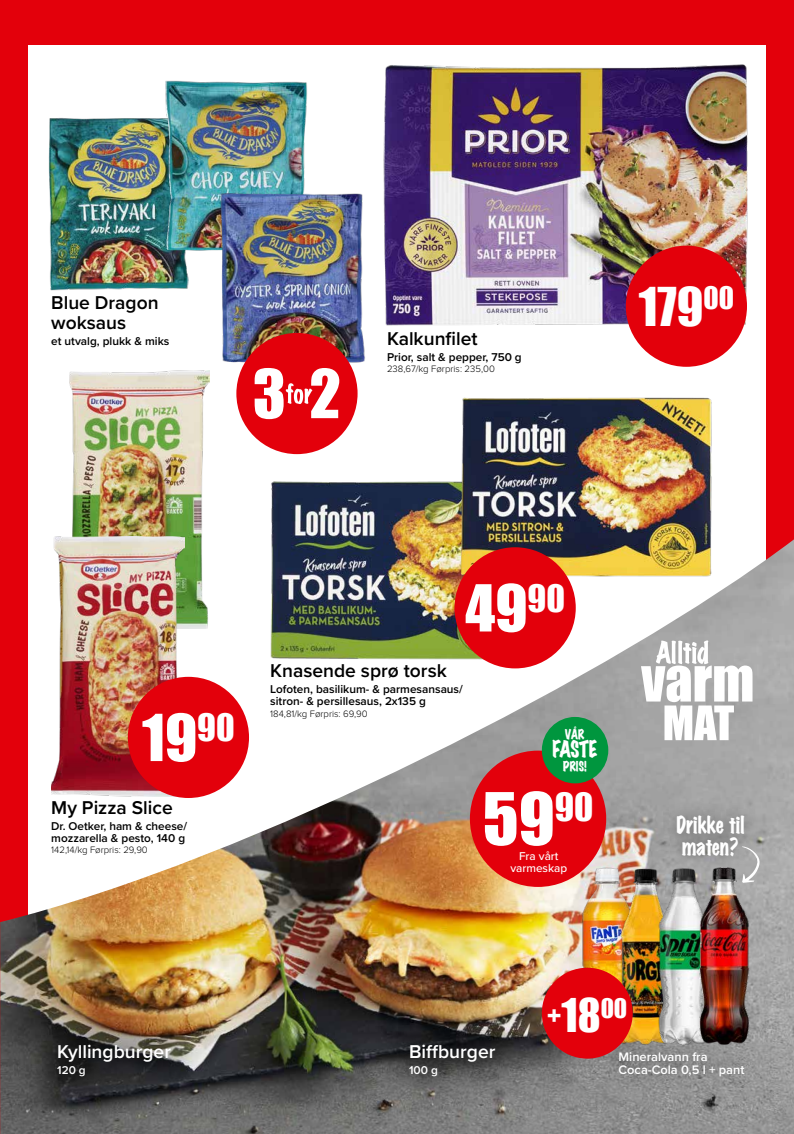
<style>
.page{position:relative;width:794px;height:1134px;background:#e3000b}
.page>*{position:absolute;margin:0;border:0;box-sizing:border-box;transform-origin:0 0}
.t1{font:66.8px "Impact";color:#fff}
.t2{font:59.8px "Impact";color:#fff}
.t3{font:49.2px "Impact";color:#fff}
.t4{font:42.7px "Impact";color:#fff}
.t5{font:35.8px "Impact";color:#fff}
.t6{font:700 21.4px "Wichita";color:#fff}
.t7{font:700 20.7px "Wichita";letter-spacing:-.025em;color:#fff}
.t8{font:600 19.2px/19.2px "Proxima Nova";color:#000}
.t9{font:600 19.2px "Proxima Nova";color:#fff}
.t10{font:600 12.8px/12.8px "Proxima Nova";color:#fff}
.t11{font:700 12.4px "Wichita";letter-spacing:.005em;color:#fff}
.t12{font:600 11.8px/11.8px "Proxima Nova";color:#000}
.t13{font:500 11.8px/11.8px "Proxima Nova";color:#fff;text-align:center}
.t14{font:600 11.8px "Proxima Nova";color:#fff}
.t15{font:300 9.6px "Proxima Nova";color:#000}
</style>
<div class="page">
<div style="left:28px;top:45px;width:737px;height:1089px;background:#fff"></div>
<img style="left:69px;top:371px;width:141px;height:168px">
<img style="left:383px;top:64px;width:365px;height:266px">
<img style="left:48px;top:118px;width:140px;height:173px">
<img style="left:0;top:539px;width:794px;height:595px">
<img style="left:514px;top:864px;width:139px;height:185px">
<svg style="left:641px;top:640px;width:111px;height:100px"></svg>
<div style="left:26px;top:1013px;width:176px;height:95px;background:#000;opacity:.75"></div>
<div style="left:377px;top:1012px;width:149px;height:96px;background:#000;opacity:.75"></div>
<div style="left:603px;top:1037px;width:156px;height:54px;background:#000;opacity:.5"></div>
<div style="left:660px;top:800px;width:100px;height:72px;background:#000;opacity:.25"></div>
<div style="left:470px;top:751px;width:136px;height:136px;background:#e3000b;border-radius:50%"></div>
<div style="left:542px;top:717px;width:66px;height:66px;background:#00963e;border-radius:50%"></div>
<img style="left:606px;top:866px;width:47px;height:180px">
<img style="left:653px;top:864px;width:58px;height:184px">
<img style="left:696px;top:867px;width:56px;height:179px">
<svg style="left:742px;top:846px;width:18px;height:37px"></svg>
<div style="left:542px;top:968px;width:91px;height:90px;background:#e3000b;border-radius:50%"></div>
<img style="left:51px;top:537px;width:133px;height:259px">
<img style="left:268px;top:481px;width:219px;height:181px">
<img style="left:164px;top:80px;width:143px;height:175px">
<img style="left:218px;top:191px;width:147px;height:176px">
<img style="left:460px;top:397px;width:254px;height:185px">
<div style="left:236px;top:333px;width:121px;height:121px;background:#e3000b;border-radius:50%"></div>
<svg style="left:255px;top:368px;width:84px;height:51px"></svg>
<div style="left:626px;top:246px;width:121px;height:121px;background:#e3000b;border-radius:50%"></div>
<div style="left:454px;top:547px;width:122px;height:121px;background:#e3000b;border-radius:50%"></div>
<div style="left:128px;top:677px;width:121px;height:121px;background:#e3000b;border-radius:50%"></div>
<h3 class="t8" style="left:51px;top:293px;width:109px">Blue Dragon woksaus</h3>
<p class="t12" style="left:51px;top:334px;width:120px">et utvalg, plukk &amp; miks</p>
<h3 class="t8" style="left:387px;top:328px;width:92px">Kalkunfilet</h3>
<p class="t12" style="left:387px;top:350px;width:136px">Prior, salt &amp; pepper, 750 g</p>
<p class="t15" style="left:387px;top:362px;width:109px">238,67/kg Førpris: 235,00</p>
<h3 class="t3" style="left:639px;top:268px;width:97px">179<sup>00</sup></h3>
<h2 class="t2" style="left:142px;top:691px;width:94px">19<sup>90</sup></h2>
<h3 class="t8" style="left:51px;top:797px;width:123px">My Pizza Slice</h3>
<p class="t12" style="left:51px;top:820px;width:137px">Dr. Oetker, ham &amp; cheese/ mozzarella &amp; pesto, 140 g</p>
<p class="t15" style="left:51px;top:843px;width:98px">142,14/kg Førpris: 29,90</p>
<h2 class="t2" style="left:465px;top:562px;width:101px">49<sup>90</sup></h2>
<h3 class="t8" style="left:270px;top:661px;width:178px">Knasende sprø torsk</h3>
<p class="t12" style="left:270px;top:683px;width:194px">Lofoten, basilikum- &amp; parmesansaus/ sitron- &amp; persillesaus, 2x135 g</p>
<p class="t15" style="left:270px;top:706px;width:99px">184,81/kg Førpris: 69,90</p>
<p class="t11" style="left:565px;top:725px;width:21px">VÅR</p>
<h3 class="t7" style="left:552px;top:736px;width:46px">FASTE</h3>
<p class="t11" style="left:563px;top:757px;width:25px">PRIS!</p>
<h1 class="t1" style="left:483px;top:767px;width:74px">59</h1>
<h3 class="t5" style="left:555px;top:779px;width:40px">90</h3>
<p class="t13" style="left:510px;top:849px;width:58px">Fra vårt varmeskap</p>
<h3 class="t6" style="left:676px;top:811px;width:70px">Drikke til</h3>
<h3 class="t6" style="left:682px;top:832px;width:58px">maten?</h3>
<h3 class="t9" style="left:57px;top:1037px;width:115px">Kyllingburger</h3>
<p class="t14" style="left:57px;top:1061px;width:30px">120 g</p>
<h3 class="t9" style="left:409px;top:1037px;width:88px">Biffburger</h3>
<p class="t14" style="left:409px;top:1061px;width:30px">100 g</p>
<h3 class="t4" style="left:547px;top:982px;width:81px"><sup>+</sup>18<sup>00</sup></h3>
<p class="t10" style="left:618px;top:1050px;width:127px">Mineralvann fra<br>Coca-Cola 0,5 l + pant</p>
</div>
